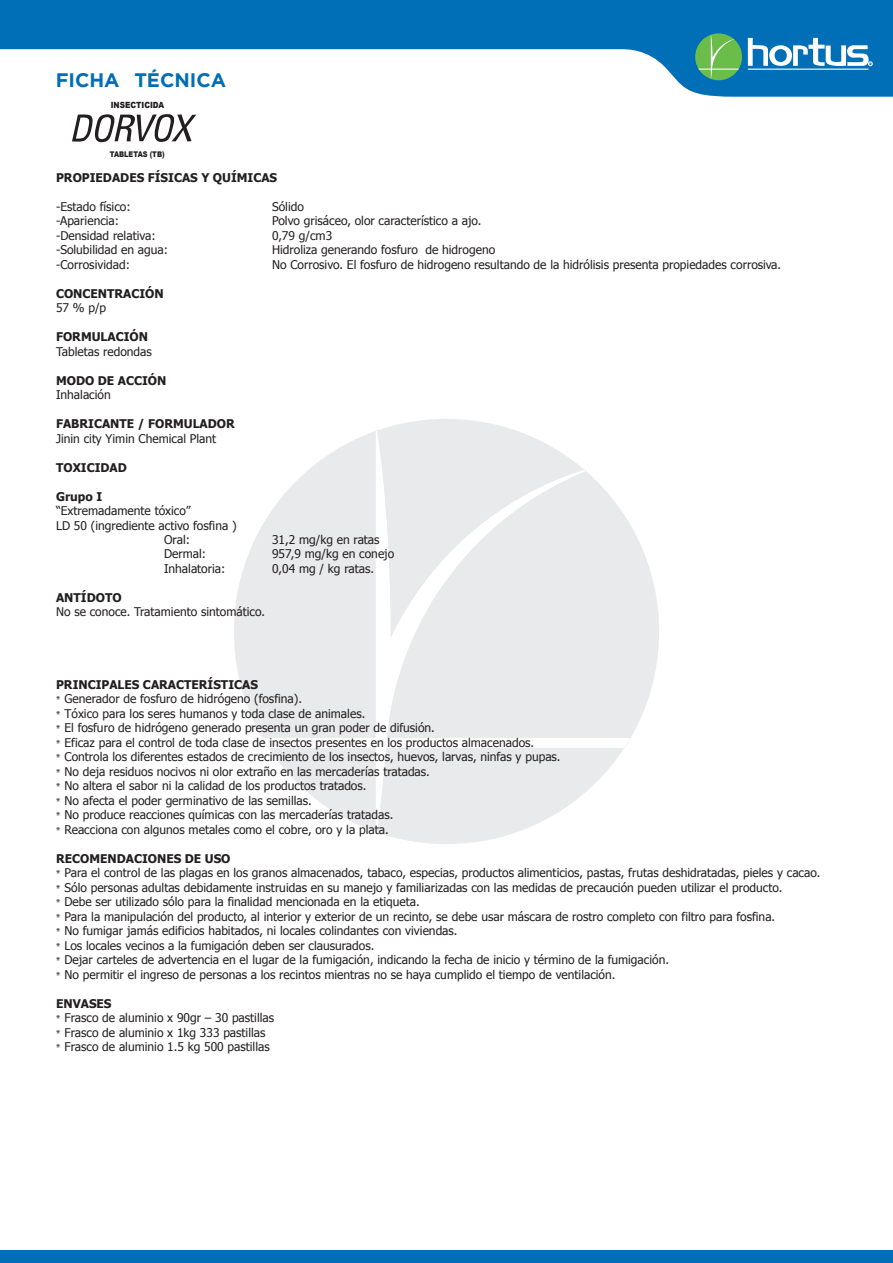
<style>
.page{position:relative;width:893px;height:1263px;background:#fff}
.page>*{position:absolute;margin:0;border:0;box-sizing:border-box;transform-origin:0 0}
.t1{font:700 19.5px "Gotham";color:#006eb6}
.t2{font:12px/14.5px "Tahoma";color:#231f20}
.t3{font:700 12px "Tahoma";color:#231f20}
.t4{font:900 8.55px "Arial";color:#231f20;scale:.86 1}
.t5{font:900 7.8px "Arial";color:#231f20;scale:.84 1}
.s1{font-weight:700}
.s2{font-family:"Myriad Pro";font-size:10.2px}
</style>
<div class="page">
<div style="left:234px;top:419px;width:425px;height:425px;background:#e9eaeb;border-radius:50%"></div>
<svg style="left:262px;top:430px;width:369px;height:402px"></svg>
<svg style="left:0;top:0;width:893px;height:97px;fill:#006fb7"></svg>
<svg style="left:695px;top:33px;width:47px;height:47px"></svg>
<svg style="left:698px;top:35px;width:41px;height:44px;background:#68b962"></svg>
<svg style="left:748px;top:38px;width:124px;height:32px"></svg>
<div style="left:0;top:1250px;width:893px;height:13px;background:#006fb7"></div>
<svg style="left:72px;top:114px;width:124px;height:29px"></svg>
<h1 class="t1" style="left:56px;top:68px;width:172px">FICHA TÉCNICA</h1>
<p class="t4" style="left:111px;top:99px;width:64px">INSECTICIDA</p>
<p class="t5" style="left:110px;top:148px;width:67px">TABLETAS (TB)</p>
<p class="t3" style="left:56px;top:169px;width:223px">PROPIEDADES FÍSICAS Y QUÍMICAS</p>
<p class="t2" style="left:56px;top:199px;width:76px">-Estado físico:</p>
<p class="t2" style="left:272px;top:199px;width:33px">Sólido</p>
<p class="t2" style="left:56px;top:213px;width:65px">-Apariencia:</p>
<p class="t2" style="left:272px;top:213px;width:211px">Polvo grisáceo, olor característico a ajo.</p>
<p class="t2" style="left:56px;top:228px;width:101px">-Densidad relativa:</p>
<p class="t2" style="left:272px;top:228px;width:62px">0,79 g/cm3</p>
<p class="t2" style="left:56px;top:242px;width:114px">-Solubilidad en agua:</p>
<p class="t2" style="left:272px;top:242px;width:225px">Hidroliza generando fosfuro de hidrogeno</p>
<p class="t2" style="left:56px;top:257px;width:75px">-Corrosividad:</p>
<p class="t2" style="left:272px;top:257px;width:511px">No Corrosivo. El fosfuro de hidrogeno resultando de la hidrólisis presenta propiedades corrosiva.</p>
<p class="t3" style="left:56px;top:285px;width:109px">CONCENTRACIÓN</p>
<p class="t2" style="left:56px;top:300px;width:52px">57 % p/p</p>
<p class="t3" style="left:56px;top:328px;width:93px">FORMULACIÓN</p>
<p class="t2" style="left:56px;top:343px;width:97px">Tabletas redondas</p>
<p class="t3" style="left:56px;top:372px;width:112px">MODO DE ACCIÓN</p>
<p class="t2" style="left:56px;top:387px;width:56px">Inhalación</p>
<p class="t3" style="left:56px;top:415px;width:180px">FABRICANTE / FORMULADOR</p>
<p class="t2" style="left:56px;top:430px;width:162px">Jinin city Yimin Chemical Plant</p>
<p class="t3" style="left:56px;top:459px;width:72px">TOXICIDAD</p>
<p class="t3" style="left:56px;top:488px;width:48px">Grupo I</p>
<p class="t2" style="left:56px;top:503px;width:136px">“Extremadamente tóxico”</p>
<p class="t2" style="left:56px;top:517px;width:182px">LD 50 (ingrediente activo fosfina )</p>
<p class="t2" style="left:164px;top:532px;width:27px">Oral:</p>
<p class="t2" style="left:272px;top:532px;width:109px">31,2 mg/kg en ratas</p>
<p class="t2" style="left:164px;top:546px;width:44px">Dermal:</p>
<p class="t2" style="left:272px;top:546px;width:124px">957,9 mg/kg en conejo</p>
<p class="t2" style="left:164px;top:561px;width:63px">Inhalatoria:</p>
<p class="t2" style="left:272px;top:561px;width:103px">0,04 mg / kg ratas.</p>
<p class="t3" style="left:56px;top:589px;width:67px">ANTÍDOTO</p>
<p class="t2" style="left:56px;top:604px;width:210px">No se conoce. Tratamiento sintomático.</p>
<p class="t2" style="left:56px;top:677px;width:506px"><span class="s1">PRINCIPALES CARACTERÍSTICAS<br></span><span class="s2">*</span> Generador de fosfuro de hidrógeno (fosfina).<br><span class="s2">*</span> Tóxico para los seres humanos y toda clase de animales.<br><span class="s2">*</span> El fosfuro de hidrógeno generado presenta un gran poder de difusión.<br><span class="s2">*</span> Eficaz para el control de toda clase de insectos presentes en los productos almacenados.<br><span class="s2">*</span> Controla los diferentes estados de crecimiento de los insectos, huevos, larvas, ninfas y pupas. <span class="s2">*</span> No deja residuos nocivos ni olor extraño en las mercaderías tratadas.<br><span class="s2">*</span> No altera el sabor ni la calidad de los productos tratados.<br><span class="s2">*</span> No afecta el poder germinativo de las semillas.<br><span class="s2">*</span> No produce reacciones químicas con las mercaderías tratadas.<br><span class="s2">*</span> Reacciona con algunos metales como el cobre, oro y la plata.</p>
<p class="t2" style="left:56px;top:850px;width:766px"><span class="s1">RECOMENDACIONES DE USO<br></span><span class="s2">*</span> Para el control de las plagas en los granos almacenados, tabaco, especias, productos alimenticios, pastas, frutas deshidratadas, pieles y cacao. <span class="s2">*</span> Sólo personas adultas debidamente instruidas en su manejo y familiarizadas con las medidas de precaución pueden utilizar el producto.<br><span class="s2">*</span> Debe ser utilizado sólo para la finalidad mencionada en la etiqueta.<br><span class="s2">*</span> Para la manipulación del producto, al interior y exterior de un recinto, se debe usar máscara de rostro completo con filtro para fosfina.<br><span class="s2">*</span> No fumigar jamás edificios habitados, ni locales colindantes con viviendas.<br><span class="s2">*</span> Los locales vecinos a la fumigación deben ser clausurados.<br><span class="s2">*</span> Dejar carteles de advertencia en el lugar de la fumigación, indicando la fecha de inicio y término de la fumigación.<br><span class="s2">*</span> No permitir el ingreso de personas a los recintos mientras no se haya cumplido el tiempo de ventilación.</p>
<p class="t2" style="left:56px;top:995px;width:220px"><span class="s1">ENVASES<br></span><span class="s2">*</span> Frasco de aluminio x 90gr – 30 pastillas <span class="s2">*</span> Frasco de aluminio x 1kg 333 pastillas<br><span class="s2">*</span> Frasco de aluminio 1.5 kg 500 pastillas</p>
</div>
